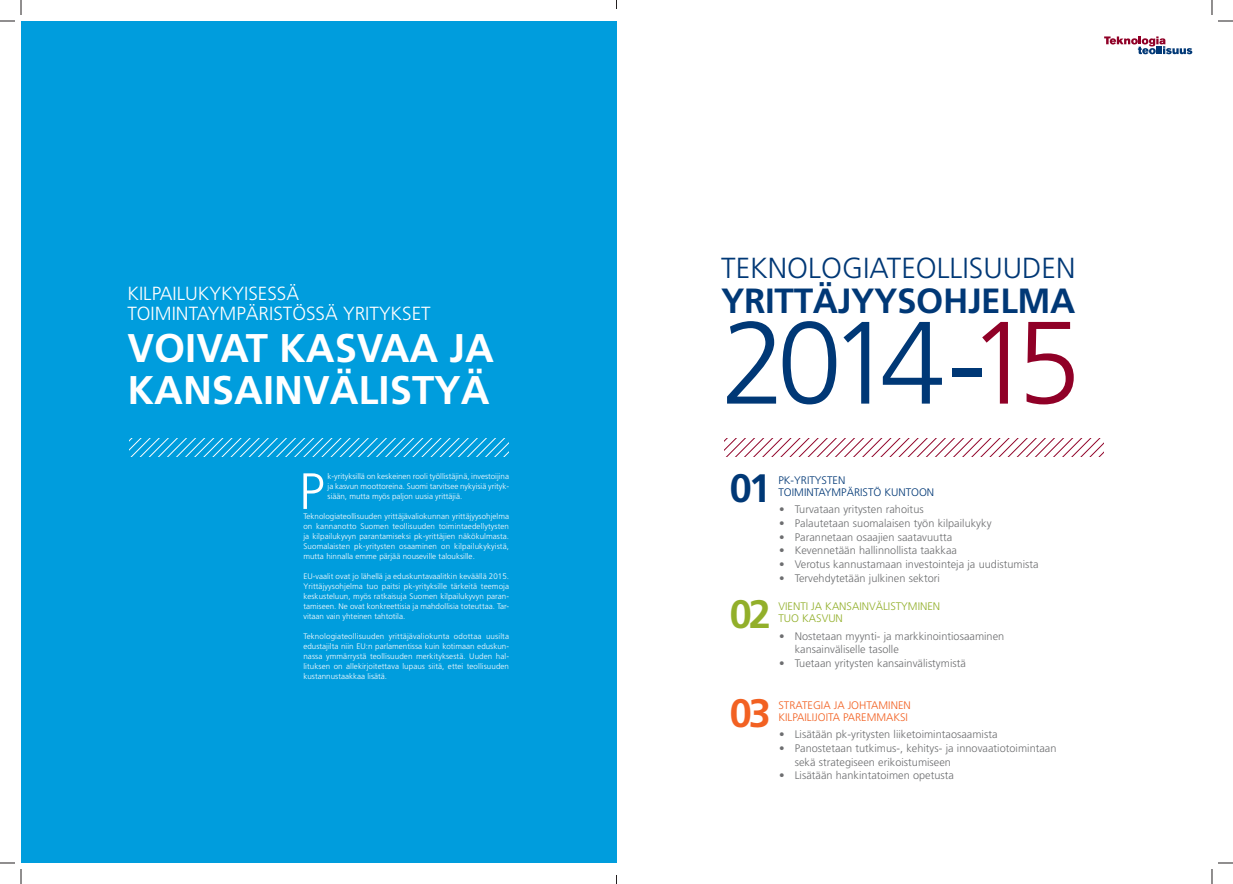
<style>
.page{position:relative;width:1233px;height:884px;background:#fff}
.page>*{position:absolute;margin:0;border:0;box-sizing:border-box;transform-origin:0 0}
.t1{font:300 117px "Frutiger";letter-spacing:-.115em;color:#003876}
.t2{font:300 51px "Frutiger";color:#fff}
.t3{font:700 40px/42px "Frutiger";color:#fff}
.t4{font:700 39.6px "Frutiger";color:#003876}
.t5{font:700 39.6px "Frutiger";color:#92af2a}
.t6{font:700 39.6px "Frutiger";color:#f26122}
.t7{font:700 35px "Frutiger";letter-spacing:-.01em;color:#003876}
.t8{font:300 29px "Frutiger";color:#003876}
.t9{font:300 19px/20px "Frutiger";color:#fff}
.t10{font:300 10.9px/13.7px "Frutiger";letter-spacing:.005em;color:#6d6e70}
.t11{font:300 10.9px/12.3px "Frutiger";color:#f26122}
.t12{font:300 10.9px/12.3px "Frutiger";color:#003876}
.t13{font:300 10.9px/12.3px "Frutiger";color:#92af2a}
.t14{font:300 8px/10px "Frutiger";letter-spacing:.005em;color:#fff;text-align:justify}
.s1{color:#900027}
</style>
<div class="page">
<div style="left:21px;top:21px;width:595px;height:842px;background:#009ddd"></div>
<svg style="left:129px;top:439px;width:379px;height:18px"></svg>
<svg style="left:724px;top:439px;width:380px;height:18px"></svg>
<svg style="left:1104px;top:36px;width:88px;height:18px"></svg>
<svg style="left:1218px;top:20px;width:15px;height:2px"></svg>
<svg style="left:1218px;top:862px;width:15px;height:2px"></svg>
<svg style="left:0;top:0;width:22px;height:22px"></svg>
<svg style="left:0;top:862px;width:22px;height:22px"></svg>
<svg style="left:1211px;top:0;width:1px;height:15px"></svg>
<svg style="left:1211px;top:869px;width:1px;height:15px"></svg>
<h3 class="t9" style="left:127px;top:284px;width:305px">KILPAILUKYKYISESSÄ<br>TOIMINTAYMPÄRISTÖSSÄ YRITYKSET</h3>
<h3 class="t3" style="left:127px;top:330px;width:368px">VOIVAT KASVAA JA<br>KANSAINVÄLISTYÄ</h3>
<h2 class="t2" style="left:299px;top:471px;width:27px">P</h2>
<p class="t14" style="left:327px;top:472px;width:183px">k-yrityksillä on keskeinen rooli työllistäjinä, investoijina ja kasvun moottoreina. Suomi tarvitsee nykyisiä yrityk&shy;siään, mutta myös paljon uusia yrittäjiä.</p>
<p class="t14" style="left:303px;top:512px;width:207px">Teknologiateollisuuden yrittäjävaliokunnan yrittäjyysohjelma on kannanotto Suomen teollisuuden toimin taedellytysten ja kilpailukyvyn parantamiseksi pk-yrittäjien näkökulmasta.<br>Suomalaisten pk-yritysten osaaminen on kilpailukykyistä, mutta hinnalla emme pärjää nouseville talouksille.</p>
<p class="t14" style="left:303px;top:572px;width:207px">EU-vaalit ovat jo lähellä ja eduskuntavaalitkin keväällä 2015.<br>Yrittäjyysohjelma tuo paitsi pk-yrityksille tärkeitä teemoja keskusteluun, myös ratkaisuja Suomen kilpailukyvyn paran&shy;tamiseen. Ne ovat konkreettisia ja mahdollisia toteuttaa. Tar&shy;vitaan vain yhteinen tahtotila.</p>
<p class="t14" style="left:303px;top:632px;width:207px">Teknologiateollisuuden yrittäjävaliokunta odottaa uusilta edustajilta niin EU:n parlamentissa kuin kotimaan eduskun&shy;nassa ymmärrystä teollisuuden merkityksestä. Uuden hal&shy;lituksen on allekirjoitettava lupaus siitä, ettei teollisuuden kustannustaakkaa lisätä.</p>
<h3 class="t8" style="left:721px;top:256px;width:356px">TEKNOLOGIATEOLLISUUDEN</h3>
<h3 class="t7" style="left:721px;top:286px;width:356px">YRITTÄJYYSOHJELMA</h3>
<h1 class="t1" style="left:721px;top:316px;width:362px">2014-<span class="s1">15</span></h1>
<h3 class="t4" style="left:729px;top:473px;width:43px">01</h3>
<h3 class="t5" style="left:729px;top:598px;width:43px">02</h3>
<h3 class="t12" style="left:778px;top:475px;width:157px">PK-YRITYSTEN<br>TOIMINTAYMPÄRISTÖ KUNTOON</h3>
<h3 class="t10" style="left:779px;top:503px;width:146px">• Turvataan yritysten rahoitus</h3>
<h3 class="t10" style="left:779px;top:517px;width:214px">• Palautetaan suomalaisen työn kilpailukyky</h3>
<h3 class="t10" style="left:779px;top:531px;width:174px">• Parannetaan osaajien saatavuutta</h3>
<h3 class="t10" style="left:779px;top:545px;width:179px">• Kevennetään hallinnollista taakkaa</h3>
<h3 class="t10" style="left:779px;top:558px;width:261px">• Verotus kannustamaan investointeja ja uudistumista</h3>
<h3 class="t10" style="left:779px;top:572px;width:162px">• Tervehdytetään julkinen sektori</h3>
<h3 class="t13" style="left:778px;top:600px;width:163px">VIENTI JA KANSAINVÄLISTYMINEN<br>TUO KASVUN</h3>
<h3 class="t10" style="left:794px;top:630px;width:211px;text-indent:-16px">• Nostetaan myynti- ja markkinointiosaaminen kansainväliselle tasolle</h3>
<h3 class="t10" style="left:779px;top:657px;width:188px">• Tuetaan yritysten kansainvälistymistä</h3>
<h3 class="t6" style="left:729px;top:697px;width:43px">03</h3>
<h3 class="t11" style="left:778px;top:700px;width:134px">STRATEGIA JA JOHTAMINEN<br>KILPAILIJOITA PAREMMAKSI</h3>
<h3 class="t10" style="left:779px;top:728px;width:220px">• Lisätään pk-yritysten liiketoimintaosaamista</h3>
<h3 class="t10" style="left:794px;top:742px;width:263px;text-indent:-16px">• Panostetaan tutkimus-, kehitys- ja innovaatiotoimintaan sekä strategiseen erikoistumiseen</h3>
<h3 class="t10" style="left:779px;top:769px;width:176px">• Lisätään hankintatoimen opetusta</h3>
</div>
